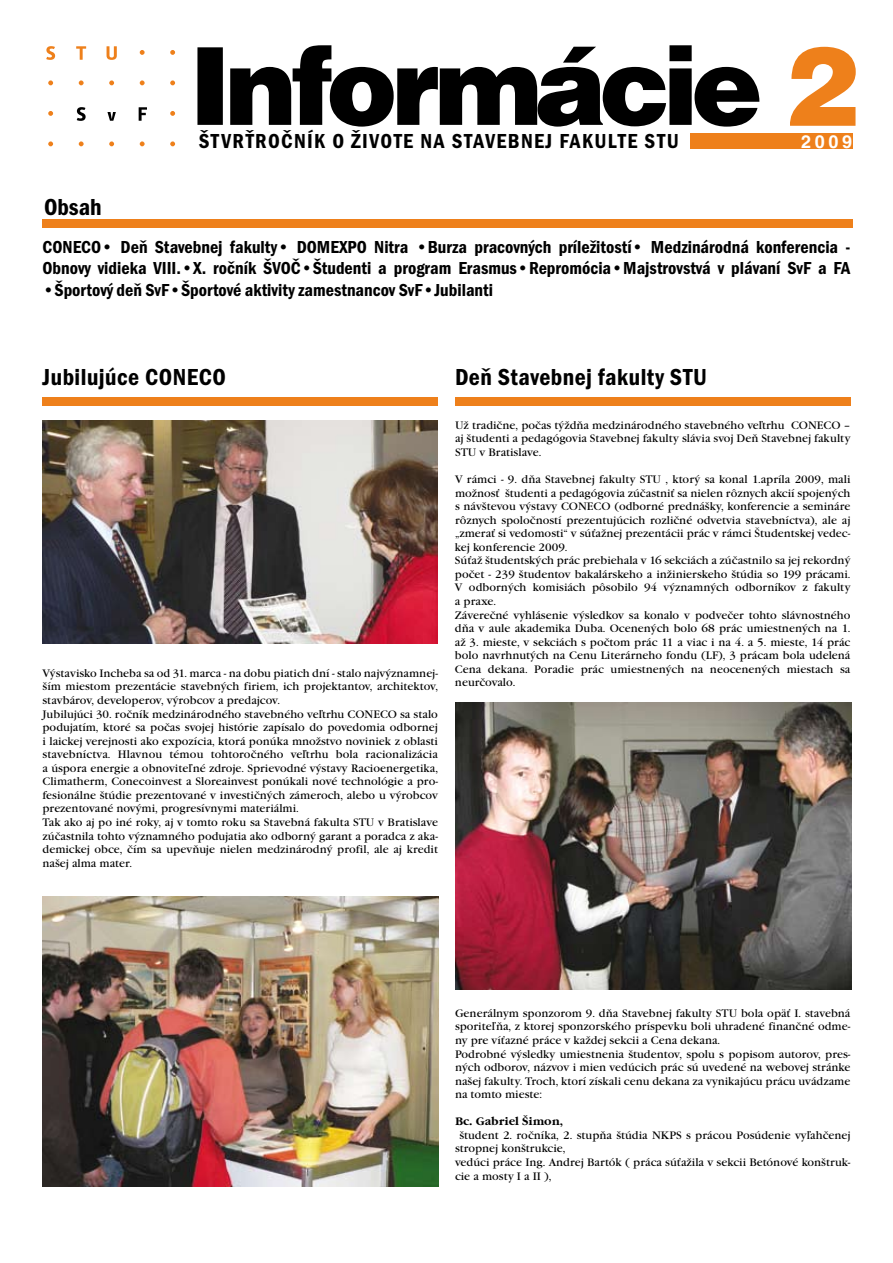
<style>
.page{position:relative;width:893px;height:1263px;background:#fff}
.page>*{position:absolute;margin:0;border:0;box-sizing:border-box;transform-origin:0 0}
.t1{font:900 110.4px "Helvetica CE";color:#ee801b}
.t2{font:600 condensed 24px "Franklin Got Itc TEE";letter-spacing:.02em;color:#000}
.t3{font:600 condensed 21px "Franklin Got Itc TEE";letter-spacing:.065em;color:#000}
.t4{font:600 condensed 18px/21.6px "Franklin Got Itc TEE";color:#000}
.t5{font:700 18px "Helvetica CE";color:#fff}
.t6{font:11.25px/13.5px "Garamond Itc TEE";color:#000}
.t7{font:700 11.25px "Garamond Itc TEE";color:#000}
</style>
<div class="page">
<svg style="left:197px;top:45px;width:562px;height:82px;fill:#000"></svg>
<div style="left:690px;top:133px;width:163px;height:16px;background:#ee801b"></div>
<div style="left:43px;top:219px;width:810px;height:9px;background:#ee801b"></div>
<div style="left:43px;top:398px;width:395px;height:8px;background:#ee801b"></div>
<img style="left:43px;top:420px;width:395px;height:223px">
<img style="left:43px;top:896px;width:396px;height:290px">
<div style="left:455px;top:398px;width:395px;height:8px;background:#ee801b"></div>
<img style="left:455px;top:702px;width:396px;height:288px">
<svg style="left:139px;top:107px;width:8px;height:14px"></svg>
<svg style="left:107px;top:112px;width:9px;height:9px"></svg>
<svg style="left:77px;top:107px;width:9px;height:14px"></svg>
<svg style="left:107px;top:46px;width:10px;height:14px"></svg>
<svg style="left:76px;top:46px;width:10px;height:14px"></svg>
<svg style="left:46px;top:46px;width:9px;height:14px"></svg>
<svg style="left:140px;top:50px;width:5px;height:5px"></svg>
<svg style="left:170px;top:50px;width:5px;height:5px"></svg>
<svg style="left:48px;top:141px;width:5px;height:5px"></svg>
<svg style="left:79px;top:141px;width:5px;height:5px"></svg>
<svg style="left:109px;top:141px;width:5px;height:5px"></svg>
<svg style="left:140px;top:80px;width:5px;height:5px"></svg>
<svg style="left:170px;top:80px;width:5px;height:5px"></svg>
<svg style="left:48px;top:111px;width:5px;height:5px"></svg>
<svg style="left:170px;top:111px;width:5px;height:5px"></svg>
<svg style="left:140px;top:141px;width:5px;height:5px"></svg>
<svg style="left:170px;top:141px;width:5px;height:5px"></svg>
<svg style="left:48px;top:80px;width:5px;height:5px"></svg>
<svg style="left:79px;top:80px;width:5px;height:5px"></svg>
<svg style="left:109px;top:80px;width:5px;height:5px"></svg>
<h1 class="t1" style="left:784px;top:23px;width:75px">2</h1>
<h2 class="t2" style="left:44px;top:193px;width:59px">Obsah</h2>
<h3 class="t3" style="left:199px;top:129px;width:278px">ŠTVRŤROČNÍK O ŽIVOTE NA Stave</h3>
<h3 class="t3" style="left:508px;top:129px;width:170px">bnej fakulte STU</h3>
<h3 class="t5" style="left:801px;top:131px;width:52px">2009</h3>
<h3 class="t4" style="left:43px;top:236px;width:809px">CONECO• Deň Stavebnej fakulty• DOMEXPO Nitra •Burza pracovných príležitostí• Medzinárodná konferencia -<br>Obnovy vidieka VIII.•X. ročník ŠVOČ•Študenti a program Erasmus•Repromócia•Majstrovstvá v plávaní SvF a FA</h3>
<h3 class="t4" style="left:43px;top:279px;width:452px">•Športový deň SvF•Športové aktivity zamestnancov SvF•Jubilanti</h3>
<h2 class="t2" style="left:43px;top:363px;width:185px">Jubilujúce CONECO</h2>
<p class="t6" style="left:43px;top:666px;width:397px">Výstavisko Incheba sa od 31. marca - na dobu piatich dní - stalo najvýznamnej&shy;ším miestom prezentácie stavebných firiem, ich projektantov, architektov, stavbárov, developerov, výrobcov a predajcov.<br>Jubilujúci 30. ročník medzinárodného stavebného veľtrhu CONECO sa stalo podujatím, ktoré sa počas svojej histórie zapísalo do povedomia odbornej i laickej verejnosti ako expozícia, ktorá ponúka množstvo noviniek z oblasti stavebníctva. Hlavnou témou tohtoročného veľtrhu bola racionalizácia a úspora energie a obnoviteľné zdroje. Sprievodné výstavy Racioenergetika, Climatherm, Conecoinvest a Sloreainvest ponúkali nové technológie a pro&shy;fesionálne štúdie prezentované v investičných zámeroch, alebo u výrobcov prezentované novými, progresívnymi materiálmi.<br>Tak ako aj po iné roky, aj v tomto roku sa Stavebná fakulta STU v Bratislave zúčastnila tohto významného podujatia ako odborný garant a poradca z aka&shy;demickej obce, čím sa upevňuje nielen medzinárodný profil, ale aj kredit našej alma mater.</p>
<h2 class="t2" style="left:455px;top:363px;width:250px">Deň Stavebnej fakulty STU</h2>
<p class="t6" style="left:455px;top:418px;width:397px;text-align:justify">Už tradične, počas týždňa medzinárodného stavebného veľtrhu CONECO – aj študenti a pedagógovia Stavebnej fakulty slávia svoj Deň Stavebnej fakulty STU v Bratislave.</p>
<p class="t6" style="left:455px;top:473px;width:397px">V rámci - 9. dňa Stavebnej fakulty STU , ktorý sa konal 1.apríla 2009, mali možnosť študenti a pedagógovia zúčastniť sa nielen rôznych akcií spojených s návštevou výstavy CONECO (odborné prednášky, konferencie a semináre rôznych spoločností prezentujúcich rozličné odvetvia stavebníctva), ale aj „zmerať si vedomosti“ v súťažnej prezentácii prác v rámci Študentskej vedec&shy;kej konferencie 2009.<br>Súťaž študentských prác prebiehala v 16 sekciách a zúčastnilo sa jej rekordný počet - 239 študentov bakalárskeho a inžinierskeho štúdia so 199 prácami.<br>V odborných komisiách pôsobilo 94 významných odborníkov z fakulty a praxe.<br>Záverečné vyhlásenie výsledkov sa konalo v podvečer tohto slávnostného dňa v aule akademika Duba. Ocenených bolo 68 prác umiestnených na 1. až 3. mieste, v sekciách s počtom prác 11 a viac i na 4. a 5. mieste, 14 prác bolo navrhnutých na Cenu Literárneho fondu (LF), 3 prácam bola udelená Cena dekana. Poradie prác umiestnených na neocenených miestach sa neurčovalo.</p>
<p class="t6" style="left:455px;top:1006px;width:397px">Generálnym sponzorom 9. dňa Stavebnej fakulty STU bola opäť I. stavebná sporiteľňa, z ktorej sponzorského príspevku boli uhradené finančné odme&shy;ny pre víťazné práce v každej sekcii a Cena dekana.<br>Podrobné výsledky umiestnenia študentov, spolu s popisom autorov, pres&shy;ných odborov, názvov i mien vedúcich prác sú uvedené na webovej stránke našej fakulty. Troch, ktorí získali cenu dekana za vynikajúcu prácu uvádzame na tomto mieste:</p>
<p class="t7" style="left:455px;top:1115px;width:110px">Bc. Gabriel Šimon,</p>
<p class="t6" style="left:455px;top:1128px;width:397px;text-indent:4px">študent 2. ročníka, 2. stupňa štúdia NKPS s prácou Posúdenie vyľahčenej stropnej konštrukcie,<br>vedúci práce Ing. Andrej Bartók ( práca súťažila v sekcii Betónové konštruk&shy;cie a mosty I a II ),</p>
</div>
